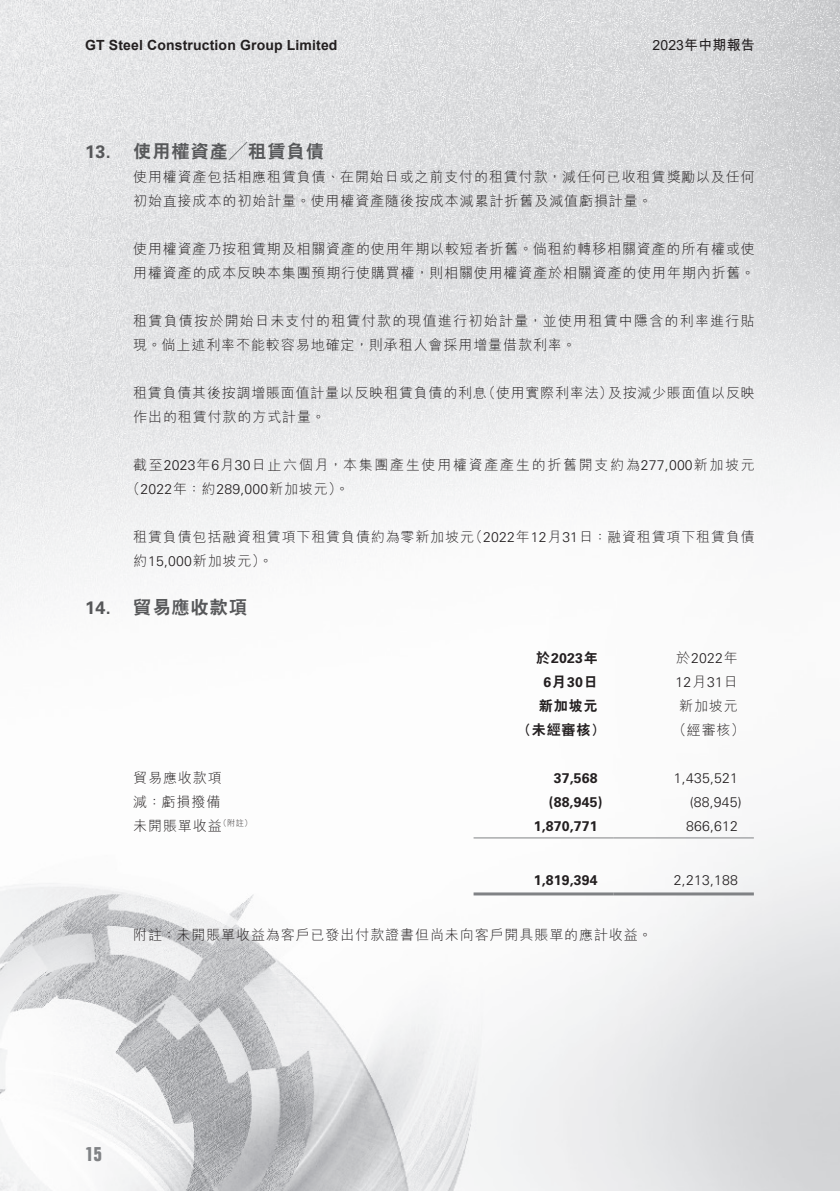
<style>
.page{position:relative;width:840px;height:1191px;background:#fff}
.page>*{position:absolute;margin:0;border:0;box-sizing:border-box;transform-origin:0 0}
.t1{font:700 condensed 20px "Folio Std";color:#808285}
._17_H1__Note{font:800 18px "C Hei 2 HK";letter-spacing:.065em;color:#57585a}
._17_H1__Note-2{font:700 18px "Univers LT Std";color:#57585a}
._02_Note_Text{font:300 14px/24px "M Hei HK";letter-spacing:.06em;color:#231f20}
._02_Note_Text-2{font:300 14px/24px "M Hei HK";letter-spacing:.09em;color:#231f20}
._02_Note_Text-3{font:300 14px/24px "M Hei HK";letter-spacing:.12em;color:#231f20}
._02_Note_Text-4{font:300 14px/24px "Univers LT Std";letter-spacing:.015em;color:#231f20}
._02_Note_Text-5{font:700 14px/24px "Univers LT Std";letter-spacing:.015em;color:#231f20;text-align:center}
.t2{font:700 14px "Arial";letter-spacing:.01em;color:#231f20}
._29_Table_Stub__Note{font:300 14px "M Hei HK";letter-spacing:.065em;color:#231f20}
._02_Note_Text-6{font:800 14px "C Hei 2 HK";letter-spacing:.065em;color:#231f20}
.t3{font:700 14px "M Hei HK";letter-spacing:.01em;color:#231f20}
._29_Table_Stub__Note-2{font:300 8.2px "M Hei HK";color:#231f20}
.s1{font-family:"Arial";font-weight:400}
.s2{font-family:"Univers LT Std"}
.s3{font-family:"C Hei 2 HK";font-weight:800}
.s4{font-family:"M Hei HK"}
</style>
<div class="page">
<img style="left:0;top:0;width:839px;height:1191px">
<hr style="left:473px;top:837px;width:140px;height:1px;background:#808285">
<hr style="left:613px;top:837px;width:140px;height:1px;background:#808285">
<hr style="left:473px;top:892px;width:140px;height:3px;background:#808285">
<hr style="left:613px;top:892px;width:140px;height:3px;background:#808285">
<p class="t2" style="left:85px;top:35px;width:254px">GT Steel Construction Group Limited</p>
<p class="_17_H1__Note-2" style="left:85px;top:141px;width:27px">13.</p>
<p class="_17_H1__Note" style="left:133px;top:139px;width:192px">使用權資產╱租賃負債</p>
<p class="t3" style="left:652px;top:35px;width:104px"><span class="s1">2023</span>年中期報告</p>
<p class="_17_H1__Note-2" style="left:85px;top:597px;width:27px">14.</p>
<p class="_02_Note_Text" style="left:133px;top:164px;width:622px">使用權資產包括相應租賃負債、在開始日或之前支付的租賃付款，減任何已收租賃獎勵以及任何初始直接成本的初始計量。使用權資產隨後按成本減累計折舊及減值虧損計量。</p>
<p class="_02_Note_Text" style="left:133px;top:236px;width:623px">使用權資產乃按租賃期及相關資產的使用年期以較短者折舊。倘租約轉移相關資產的所有權或使用權資產的成本反映本集團預期行使購買權，則相關使用權資產於相關資產的使用年期內折舊。</p>
<p class="_02_Note_Text-2" style="left:133px;top:308px;width:622px">租賃負債按於開始日未支付的租賃付款的現值進行初始計量，並使用租賃中隱含的利率進行貼現。倘上述利率不能較容易地確定，則承租人會採用增量借款利率。</p>
<p class="_02_Note_Text" style="left:607px;top:380px;width:148px">及按減少賬面值以反映</p>
<p class="_02_Note_Text" style="left:481px;top:380px;width:132px">（使用實際利率法）</p>
<p class="_02_Note_Text" style="left:133px;top:380px;width:355px">租賃負債其後按調增賬面值計量以反映租賃負債的利息作出的租賃付款的方式計量。</p>
<p class="_02_Note_Text-3" style="left:126px;top:452px;width:629px;text-indent:7px">截至<span class="s2">2023</span>年<span class="s2">6</span>月<span class="s2">30</span>日止六個月，本集團產生使用權資產產生的折舊開支約為<span class="s2">277,000</span>新加坡元（<span class="s2">2022</span>年：約<span class="s2">289,000</span>新加坡元。(</p>
<p class="_02_Note_Text" style="left:468px;top:524px;width:287px">（<span class="s2">2022</span>年<span class="s2">12</span>月<span class="s2">31</span>日：融資租賃項下租賃負債</p>
<p class="_02_Note_Text" style="left:133px;top:524px;width:342px">租賃負債包括融資租賃項下租賃負債約為零新加坡元約<span class="s2">15,000</span>新加坡元。(</p>
<p class="_17_H1__Note" style="left:133px;top:595px;width:115px">貿易應收款項</p>
<p class="_02_Note_Text-5" style="left:536px;top:645px;width:63px"><span class="s3">於</span>2023<span class="s3">年<br></span>6<span class="s3">月</span>30<span class="s3">日</span></p>
<p class="_02_Note_Text-4" style="left:675px;top:645px;width:64px"><span class="s4">於</span>2022<span class="s4">年<br></span>12<span class="s4">月</span>31<span class="s4">日</span></p>
<p class="_02_Note_Text" style="left:678px;top:693px;width:60px">新加坡元</p>
<p class="_02_Note_Text-6" style="left:538px;top:696px;width:60px">新加坡元</p>
<p class="_02_Note_Text-6" style="left:517px;top:720px;width:89px">（未經審核）</p>
<p class="_02_Note_Text" style="left:672px;top:717px;width:74px">（經審核(</p>
<p class="_29_Table_Stub__Note" style="left:133px;top:767px;width:90px">貿易應收款項</p>
<p class="_02_Note_Text-5" style="left:553px;top:765px;width:45px">37,568</p>
<p class="_02_Note_Text-4" style="left:673px;top:765px;width:65px">1,435,521</p>
<p class="_29_Table_Stub__Note" style="left:133px;top:791px;width:89px">減：虧損撥備</p>
<p class="_02_Note_Text-5" style="left:548px;top:789px;width:55px">)88,945(</p>
<p class="_02_Note_Text-4" style="left:689px;top:789px;width:53px">)88,945(</p>
<p class="_29_Table_Stub__Note" style="left:133px;top:815px;width:90px">未開賬單收益</p>
<p class="_29_Table_Stub__Note-2" style="left:219px;top:817px;width:35px">（附註(</p>
<p class="_02_Note_Text-5" style="left:533px;top:813px;width:65px">1,870,771</p>
<p class="_02_Note_Text-4" style="left:685px;top:813px;width:53px">866,612</p>
<p class="_02_Note_Text-5" style="left:533px;top:868px;width:65px">1,819,394</p>
<p class="_02_Note_Text-4" style="left:673px;top:867px;width:65px">2,213,188</p>
<p class="_02_Note_Text" style="left:133px;top:922px;width:520px">附註：未開賬單收益為客戶已發出付款證書但尚未向客戶開具賬單的應計收益。</p>
<h1 class="t1" style="left:85px;top:1142px;width:19px">15</h1>
</div>
